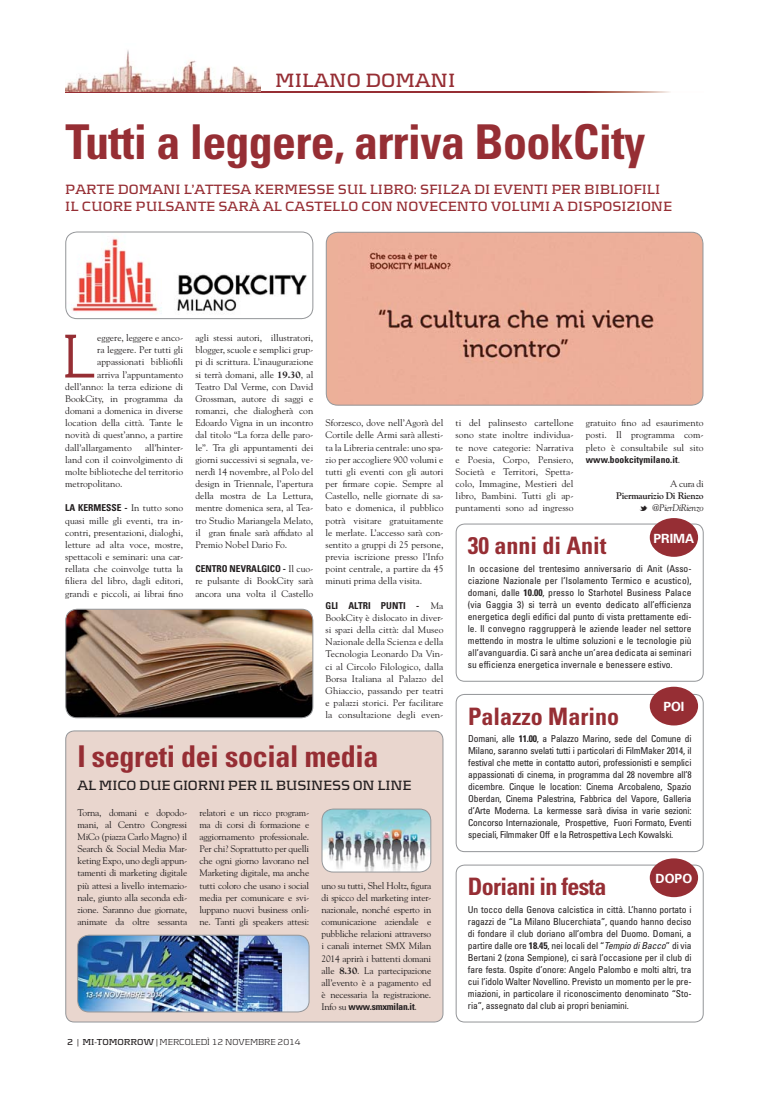
<style>
.page{position:relative;width:769px;height:1095px;background:#fff}
.page>*{position:absolute;margin:0;border:0;box-sizing:border-box;transform-origin:0 0}
.t1{font:300 64.3px "Kontrapunkt";color:#962e34}
.t2{font:700 condensed 48px "Univers";letter-spacing:-.015em;color:#962e34}
.t3{font:700 condensed 30px "Univers";letter-spacing:-.01em;color:#962e34}
.t4{font:700 condensed 24px "Univers";color:#962e34}
.t5{font:700 condensed 24px "Univers";letter-spacing:-.03em;color:#962e34}
.t6{font:700 20px "Kontrapunkt";color:#962e34}
.t7{font:700 14px/16.8px "Kontrapunkt";color:#962e34}
.t8{font:700 14px "Kontrapunkt";letter-spacing:-.015em;color:#231f20}
.t9{font:700 12.7px "Univers";color:#fff}
.t10{font:9.5px/12.2px "Goudy";color:#231f20;text-align:justify}
.t11{font:condensed 9.5px/12px "Univers";letter-spacing:-.01em;color:#231f20;text-align:justify}
.t12{font:700 condensed 9.5px "Univers";color:#231f20}
.t13{font:700 9.5px/12.2px "Goudy";letter-spacing:-.03em;color:#231f20;text-align:right}
.t14{font:700 condensed 9.5px "Univers";letter-spacing:-.02em;color:#231f20}
.t15{font:300 9px "Kontrapunkt";letter-spacing:-.01em;color:#231f20}
.s1{font-family:"Goudy";font-weight:400;font-stretch:normal}
.s2{font-weight:800}
.s3{font-weight:700}
.s4{font-family:"Social Logos";font-weight:400}
.s5{font-weight:400;font-style:italic}
.s6{font-style:italic}
</style>
<div class="page">
<svg style="left:65px;top:91px;width:605px;height:1px"></svg>
<img style="left:65px;top:50px;width:195px;height:41px">
<svg style="left:455px;top:523px;width:248px;height:158px"></svg>
<svg style="left:455px;top:693px;width:248px;height:158px"></svg>
<div style="left:649px;top:518px;width:48px;height:38px;background:#962e34;border-radius:50%"></div>
<svg style="left:455px;top:864px;width:248px;height:158px"></svg>
<div style="left:649px;top:858px;width:48px;height:38px;background:#962e34;border-radius:50%"></div>
<div style="left:649px;top:686px;width:48px;height:39px;background:#962e34;border-radius:50%"></div>
<div style="left:65px;top:730px;width:378px;height:292px;background:#e9d6ce"></div>
<img style="left:321px;top:808px;width:110px;height:64px">
<img style="left:77px;top:934px;width:232px;height:78px">
<svg style="left:325px;top:232px;width:378px;height:173px;background:#e6a995"></svg>
<svg style="left:65px;top:231px;width:248px;height:88px"></svg>
<img style="left:65px;top:608px;width:248px;height:110px">
<h3 class="t6" style="left:275px;top:74px;width:181px">MILANO DOMANI</h3>
<h2 class="t2" style="left:65px;top:124px;width:581px">Tutti a leggere, arriva BookCity</h2>
<h3 class="t7" style="left:65px;top:182px;width:608px">PARTE DOMANI L’ATTESA KERMESSE SUL LIBRO: SFILZA DI EVENTI PER BIBLIOFILI<br>IL CUORE PULSANTE SARÀ AL CASTELLO CON NOVECENTO VOLUMI A DISPOSIZIONE</h3>
<h1 class="t1" style="left:61px;top:335px;width:36px">L</h1>
<p class="t10" style="left:97px;top:332px;width:87px">eggere, leggere e anco-</p>
<p class="t10" style="left:97px;top:344px;width:87px">ra leggere. Per tutti gli</p>
<p class="t10" style="left:97px;top:356px;width:87px">appassionati bibliofili</p>
<p class="t10" style="left:97px;top:369px;width:87px">arriva l’appuntamento</p>
<p class="t10" style="left:65px;top:381px;width:119px">dell’anno: la terza edizione di</p>
<p class="t10" style="left:65px;top:393px;width:119px">BookCity, in programma da</p>
<p class="t10" style="left:65px;top:405px;width:119px">domani a domenica in diverse</p>
<p class="t10" style="left:65px;top:417px;width:119px">location della città. Tante le</p>
<p class="t10" style="left:65px;top:429px;width:119px">novità di quest’anno, a partire</p>
<p class="t10" style="left:65px;top:442px;width:68px">dall’allargamento</p>
<p class="t10" style="left:65px;top:442px;width:119px;text-indent:80px">all’hinter&shy;land con il coinvolgimento di molte biblioteche del territorio metropolitano.</p>
<p class="t12" style="left:65px;top:504px;width:119px">LA KERMESSE - <span class="s1">In tutto sono</span></p>
<p class="t10" style="left:65px;top:515px;width:119px">quasi mille gli eventi, tra in&shy;contri, presentazioni, dialoghi, letture ad alta voce, mostre, spettacoli e seminari: una car&shy;rellata che coinvolge tutta la filiera del libro, dagli editori, grandi e piccoli, ai librai fino</p>
<p class="t10" style="left:195px;top:332px;width:119px">agli stessi autori, illustratori, blogger, scuole e semplici grup&shy;pi di scrittura. L’inaugurazione si terrà domani, alle <span class="s2">19.30</span>, al Teatro Dal Verme, con David Grossman, autore di saggi e romanzi, che dialogherà con Edoardo Vigna in un incontro dal titolo “La forza delle paro&shy;le”. Tra gli appuntamenti dei giorni successivi si segnala, ve&shy;nerdì 14 novembre, al Polo del design in Triennale, l’apertura della mostra de La Lettura, mentre domenica sera, al Tea&shy;tro Studio Mariangela Melato, il gran finale sarà affidato al Premio Nobel Dario Fo.</p>
<p class="t12" style="left:195px;top:565px;width:119px">CENTRO NEVRALGICO - <span class="s1">Il cuo-</span></p>
<p class="t10" style="left:195px;top:575px;width:119px">re pulsante di BookCity sarà ancora una volta il Castello</p>
<p class="t10" style="left:325px;top:417px;width:119px">Sforzesco, dove nell’Agorà del Cortile delle Armi sarà allesti&shy;ta la Libreria centrale: uno spa&shy;zio per accogliere 900 volumi e tutti gli eventi con gli autori per firmare copie. Sempre al Castello, nelle giornate di sa&shy;bato e domenica, il pubblico potrà visitare gratuitamente le merlate. L’accesso sarà con&shy;sentito a gruppi di 25 persone, previa iscrizione presso l’Info point centrale, a partire da 45 minuti prima della visita.</p>
<p class="t12" style="left:325px;top:601px;width:119px">GLI ALTRI PUNTI - <span class="s1">Ma</span></p>
<p class="t10" style="left:325px;top:612px;width:119px">BookCity è dislocato in diver&shy;si spazi della città: dal Museo Nazionale della Scienza e della Tecnologia Leonardo Da Vin&shy;ci al Circolo Filologico, dalla Borsa Italiana al Palazzo del Ghiaccio, passando per teatri e palazzi storici. Per facilitare la consultazione degli even-</p>
<h3 class="t3" style="left:77px;top:745px;width:302px">I segreti dei social media</h3>
<h3 class="t8" style="left:77px;top:780px;width:335px">AL MICO DUE GIORNI PER IL BUSINESS ON LINE</h3>
<p class="t10" style="left:77px;top:806px;width:111px">Torna, domani e dopodo&shy;mani, al Centro Congressi MiCo (piazza Carlo Magno) il Search &amp; Social Media Mar&shy;keting Expo, uno degli appun&shy;tamenti di marketing digitale più attesi a livello internazio&shy;nale, giunto alla seconda edi&shy;zione. Saranno due giornate, animate da oltre sessanta</p>
<p class="t10" style="left:199px;top:806px;width:111px">relatori e un ricco program&shy;ma di corsi di formazione e aggiornamento professionale.<br>Per chi? Soprattutto per quelli che ogni giorno lavorano nel Marketing digitale, ma anche tutti coloro che usano i social media per comunicare e svi&shy;luppano nuovi business onli&shy;ne. Tanti gli speakers attesi:</p>
<p class="t15" style="left:67px;top:1039px;width:235px"><span class="s3">2 | MI-TOMORROW |</span> MERCOLEDÌ 12 NOVEMBRE 2014</p>
<p class="t10" style="left:321px;top:879px;width:111px">uno su tutti, Shel Holtz, figura di spicco del marketing inter&shy;nazionale, nonché esperto in comunicazione aziendale e pubbliche relazioni attraverso i canali internet SMX Milan 2014 aprirà i battenti domani alle <span class="s2">8.30</span>. La partecipazione all’evento è a pagamento ed è necessaria la registrazione.</p>
<p class="t14" style="left:321px;top:1003px;width:97px"><span class="s1">Info su</span> www.smxmilan.it<span class="s1">.</span></p>
<p class="t10" style="left:455px;top:417px;width:119px">ti del palinsesto cartellone sono state inoltre individua&shy;te nove categorie: Narrativa e Poesia, Corpo, Pensiero, Società e Territori, Spetta&shy;colo, Immagine, Mestieri del libro, Bambini. Tutti gli ap&shy;puntamenti sono ad ingresso</p>
<p class="t10" style="left:585px;top:417px;width:119px">gratuito fino ad esaurimento posti. Il programma com&shy;pleto è consultabile sul sito</p>
<p class="t12" style="left:585px;top:456px;width:96px">www.bookcitymilano.it<span class="s1">.</span></p>
<p class="t10" style="left:669px;top:478px;width:35px">A cura di</p>
<p class="t13" style="left:616px;top:490px;width:89px">Piermaurizio Di Rienzo<br><span class="s4">M</span> <span class="s5">@PierDiRienzo</span></p>
<h3 class="t9" style="left:653px;top:533px;width:42px">PRIMA</h3>
<h3 class="t4" style="left:467px;top:537px;width:140px">30 anni di Anit</h3>
<p class="t11" style="left:467px;top:563px;width:225px">In occasione del trentesimo anniversario di Anit (Asso&shy;ciazione Nazionale per l’Isolamento Termico e acustico), domani, dalle <span class="s3">10.00</span>, presso lo Starhotel Business Palace (via Gaggia 3) si terrà un evento dedicato all’efficienza energetica degli edifici dal punto di vista prettamente edi&shy;le. Il convegno raggrupperà le aziende leader nel settore mettendo in mostra le ultime soluzioni e le tecnologie più all’avanguardia. Ci sarà anche un’area dedicata ai seminari su efficienza energetica invernale e benessere estivo.</p>
<h3 class="t4" style="left:468px;top:707px;width:152px">Palazzo Marino</h3>
<p class="t11" style="left:468px;top:733px;width:225px">Domani, alle <span class="s3">11.00</span>, a Palazzo Marino, sede del Comune di Milano, saranno svelati tutti i particolari di FilmMaker 2014, il festival che mette in contatto autori, professionisti e semplici appassionati di cinema, in programma dal 28 novembre all’8 dicembre. Cinque le location: Cinema Arcobaleno, Spazio Oberdan, Cinema Palestrina, Fabbrica del Vapore, Galleria d’Arte Moderna. La kermesse sarà divisa in varie sezioni:<br>Concorso Internazionale, Prospettive, Fuori Formato, Eventi speciali, Filmmaker Off e la Retrospettiva Lech Kowalski.</p>
<h3 class="t9" style="left:663px;top:702px;width:23px">POI</h3>
<h3 class="t9" style="left:655px;top:873px;width:38px">DOPO</h3>
<h3 class="t5" style="left:467px;top:877px;width:140px">Doriani in festa</h3>
<p class="t11" style="left:467px;top:904px;width:225px">Un tocco della Genova calcistica in città. L’hanno portato i ragazzi de “La Milano Blucerchiata”, quando hanno deciso di fondare il club doriano all’ombra del Duomo. Domani, a partire dalle ore <span class="s3">18.45</span>, nei locali del “<span class="s6">Tempio di Bacco</span>” di via Bertani 2 (zona Sempione), ci sarà l’occasione per il club di fare festa. Ospite d’onore: Angelo Palombo e molti altri, tra cui l’idolo Walter Novellino. Previsto un momento per le pre&shy;miazioni, in particolare il riconoscimento denominato “Sto&shy;ria”, assegnato dal club ai propri beniamini.</p>
</div>
